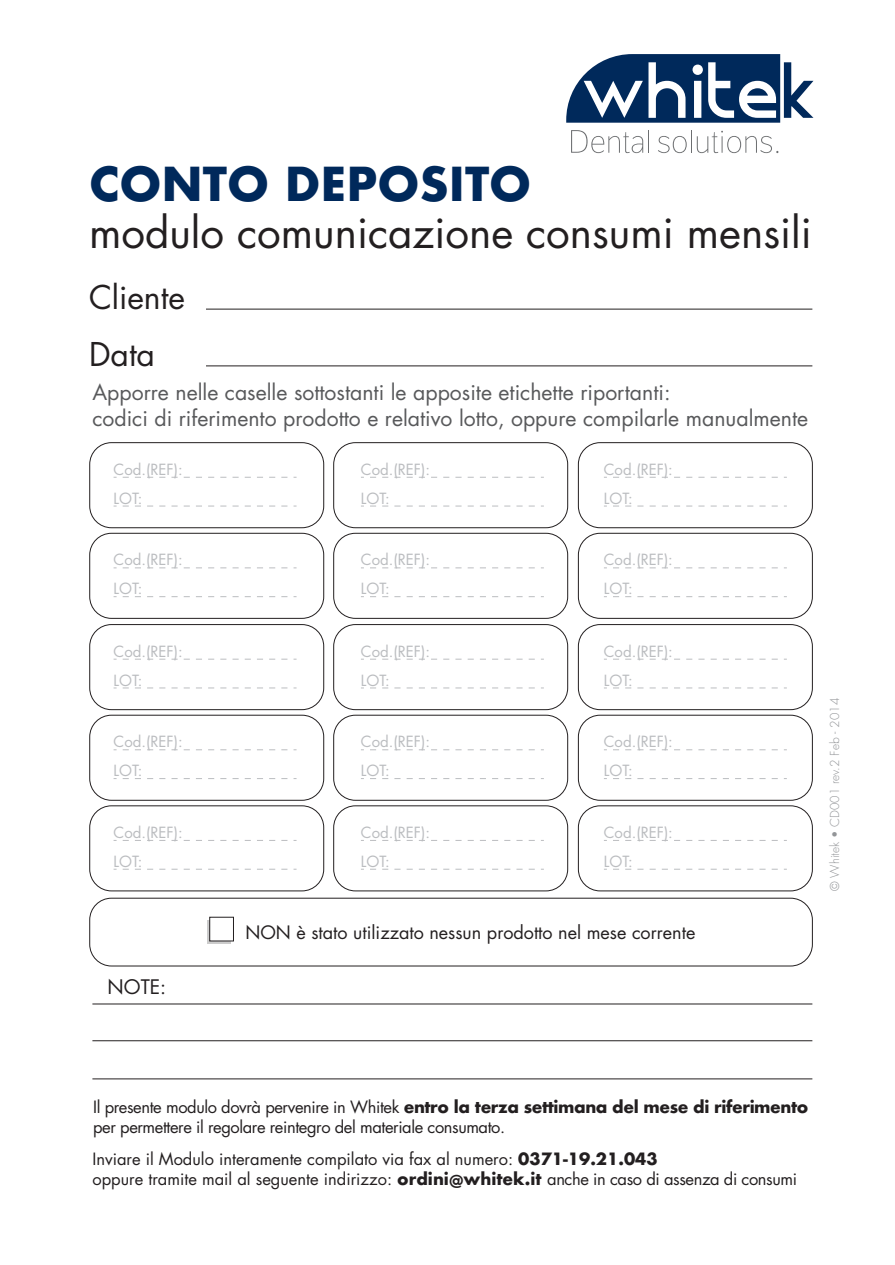
<style>
.page{position:relative;width:895px;height:1265px;background:#fff}
.page>*{position:absolute;margin:0;border:0;box-sizing:border-box;transform-origin:0 0}
.t1{font:700 45.45px "Futura";color:#00295b}
.t2{font:42.15px "Futura";color:#231f20}
.t3{font:31.8px "Futura";color:#231f20}
.t4{font:21.3px/25.5px "Futura";color:#58595b}
.t5{font:19.5px "Futura";color:#231f20}
.t6{font:18px "Futura";color:#231f20}
.t7{font:16.5px/19.8px "Futura";color:#231f20}
.t8{font:16.5px/19.8px "Futura";letter-spacing:-.025em;color:#231f20}
.t9{font:15px/28.8px "Futura";color:#bbbdc0}
.t10{font:300 12px "Futura";color:#939598}
.s1{font-weight:700}
</style>
<div class="page">
<svg style="left:566px;top:54px;width:247px;height:69px"></svg>
<svg style="left:571px;top:130px;width:78px;height:23px"></svg>
<svg style="left:658px;top:130px;width:120px;height:23px"></svg>
<div style="left:333px;top:442px;width:235px;height:86px;border:1px solid #231f20;border-radius:22px"></div>
<div style="left:578px;top:442px;width:234px;height:86px;border:1px solid #231f20;border-radius:22px"></div>
<hr style="left:92px;top:1003px;width:720px;height:1px;background:#231f20">
<hr style="left:92px;top:1040px;width:720px;height:1px;background:#231f20">
<hr style="left:92px;top:1078px;width:720px;height:1px;background:#231f20">
<div style="left:89px;top:442px;width:235px;height:86px;border:1px solid #231f20;border-radius:22px"></div>
<svg style="left:123px;top:477px;width:173px;height:1px"></svg>
<svg style="left:123px;top:505px;width:173px;height:1px"></svg>
<svg style="left:370px;top:477px;width:174px;height:1px"></svg>
<svg style="left:370px;top:505px;width:174px;height:1px"></svg>
<svg style="left:613px;top:477px;width:173px;height:1px"></svg>
<svg style="left:613px;top:505px;width:173px;height:1px"></svg>
<div style="left:333px;top:533px;width:235px;height:85px;border:1px solid #231f20;border-radius:22px"></div>
<div style="left:578px;top:533px;width:234px;height:85px;border:1px solid #231f20;border-radius:22px"></div>
<div style="left:89px;top:533px;width:235px;height:85px;border:1px solid #231f20;border-radius:22px"></div>
<svg style="left:123px;top:567px;width:173px;height:1px"></svg>
<svg style="left:123px;top:596px;width:173px;height:1px"></svg>
<svg style="left:370px;top:567px;width:174px;height:1px"></svg>
<svg style="left:370px;top:596px;width:174px;height:1px"></svg>
<svg style="left:613px;top:567px;width:173px;height:1px"></svg>
<svg style="left:613px;top:596px;width:173px;height:1px"></svg>
<div style="left:333px;top:624px;width:235px;height:86px;border:1px solid #231f20;border-radius:22px"></div>
<div style="left:578px;top:624px;width:234px;height:86px;border:1px solid #231f20;border-radius:22px"></div>
<div style="left:89px;top:624px;width:235px;height:86px;border:1px solid #231f20;border-radius:22px"></div>
<svg style="left:123px;top:658px;width:173px;height:1px"></svg>
<svg style="left:123px;top:687px;width:173px;height:1px"></svg>
<svg style="left:370px;top:658px;width:174px;height:1px"></svg>
<svg style="left:370px;top:687px;width:174px;height:1px"></svg>
<svg style="left:613px;top:658px;width:173px;height:1px"></svg>
<svg style="left:613px;top:687px;width:173px;height:1px"></svg>
<div style="left:333px;top:714px;width:235px;height:86px;border:1px solid #231f20;border-radius:22px"></div>
<div style="left:578px;top:714px;width:234px;height:86px;border:1px solid #231f20;border-radius:22px"></div>
<div style="left:89px;top:714px;width:235px;height:86px;border:1px solid #231f20;border-radius:22px"></div>
<svg style="left:123px;top:749px;width:173px;height:1px"></svg>
<svg style="left:123px;top:778px;width:173px;height:1px"></svg>
<svg style="left:370px;top:749px;width:174px;height:1px"></svg>
<svg style="left:370px;top:778px;width:174px;height:1px"></svg>
<svg style="left:613px;top:749px;width:173px;height:1px"></svg>
<svg style="left:613px;top:778px;width:173px;height:1px"></svg>
<div style="left:333px;top:805px;width:235px;height:86px;border:1px solid #231f20;border-radius:22px"></div>
<div style="left:578px;top:805px;width:234px;height:86px;border:1px solid #231f20;border-radius:22px"></div>
<div style="left:89px;top:805px;width:235px;height:86px;border:1px solid #231f20;border-radius:22px"></div>
<div style="left:89px;top:897px;width:723px;height:69px;border:1px solid #231f20;border-radius:22px"></div>
<svg style="left:123px;top:840px;width:173px;height:1px"></svg>
<svg style="left:123px;top:868px;width:173px;height:1px"></svg>
<svg style="left:370px;top:840px;width:174px;height:1px"></svg>
<svg style="left:370px;top:868px;width:174px;height:1px"></svg>
<svg style="left:613px;top:840px;width:173px;height:1px"></svg>
<svg style="left:613px;top:868px;width:173px;height:1px"></svg>
<hr style="left:206px;top:309px;width:606px;height:1px;background:#231f20">
<hr style="left:206px;top:365px;width:606px;height:1px;background:#231f20">
<svg style="left:207px;top:920px;width:23px;height:23px"></svg>
<div style="left:209px;top:916px;width:25px;height:25px;background:#fff;border:1px solid #231f20"></div>
<h1 class="t1" style="left:89px;top:151px;width:444px">CONTO DEPOSITO</h1>
<h2 class="t2" style="left:89px;top:206px;width:724px">modulo comunicazione consumi mensili</h2>
<h3 class="t3" style="left:89px;top:277px;width:97px">Cliente</h3>
<h3 class="t3" style="left:89px;top:334px;width:68px">Data</h3>
<h3 class="t4" style="left:92px;top:380px;width:717px">Apporre nelle caselle sottostanti le apposite etichette riportanti:<br>codici di riferimento prodotto e relativo lotto, oppure compilarle manualmente</h3>
<p class="t9" style="left:114px;top:455px;width:71px">Cod.(REF):<br>LOT:</p>
<p class="t9" style="left:361px;top:455px;width:71px">Cod.(REF):<br>LOT:</p>
<p class="t9" style="left:604px;top:455px;width:70px">Cod.(REF):<br>LOT:</p>
<p class="t9" style="left:114px;top:545px;width:71px">Cod.(REF):<br>LOT:</p>
<p class="t9" style="left:361px;top:545px;width:71px">Cod.(REF):<br>LOT:</p>
<p class="t9" style="left:604px;top:545px;width:70px">Cod.(REF):<br>LOT:</p>
<p class="t9" style="left:114px;top:637px;width:71px">Cod.(REF):<br>LOT:</p>
<p class="t9" style="left:361px;top:637px;width:71px">Cod.(REF):<br>LOT:</p>
<p class="t9" style="left:604px;top:637px;width:70px">Cod.(REF):<br>LOT:</p>
<p class="t9" style="left:114px;top:727px;width:71px">Cod.(REF):<br>LOT:</p>
<p class="t9" style="left:361px;top:727px;width:71px">Cod.(REF):<br>LOT:</p>
<p class="t9" style="left:604px;top:727px;width:70px">Cod.(REF):<br>LOT:</p>
<p class="t9" style="left:114px;top:818px;width:71px">Cod.(REF):<br>LOT:</p>
<p class="t9" style="left:361px;top:818px;width:71px">Cod.(REF):<br>LOT:</p>
<p class="t9" style="left:604px;top:818px;width:70px">Cod.(REF):<br>LOT:</p>
<h3 class="t5" style="left:108px;top:974px;width:60px">NOTE:</h3>
<p class="t6" style="left:245px;top:920px;width:451px">NON è stato utilizzato nessun prodotto nel mese corrente</p>
<p class="t10" style="left:827px;top:890px;width:194px;rotate:-90deg">© Whitek • CD001 rev.2 Feb - 2014</p>
<p class="t8" style="left:93px;top:1096px;width:716px">Il presente modulo dovrà pervenire in Whitek <span class="s1">entro la terza settimana del mese di riferimento </span>per permettere il regolare reintegro del materiale consumato.</p>
<p class="t7" style="left:92px;top:1149px;width:706px">Inviare il Modulo interamente compilato via fax al numero: <span class="s1">0371-19.21.043<br></span>oppure tramite mail al seguente indirizzo: <span class="s1">ordini@whitek.it</span> anche in caso di assenza di consumi</p>
</div>
